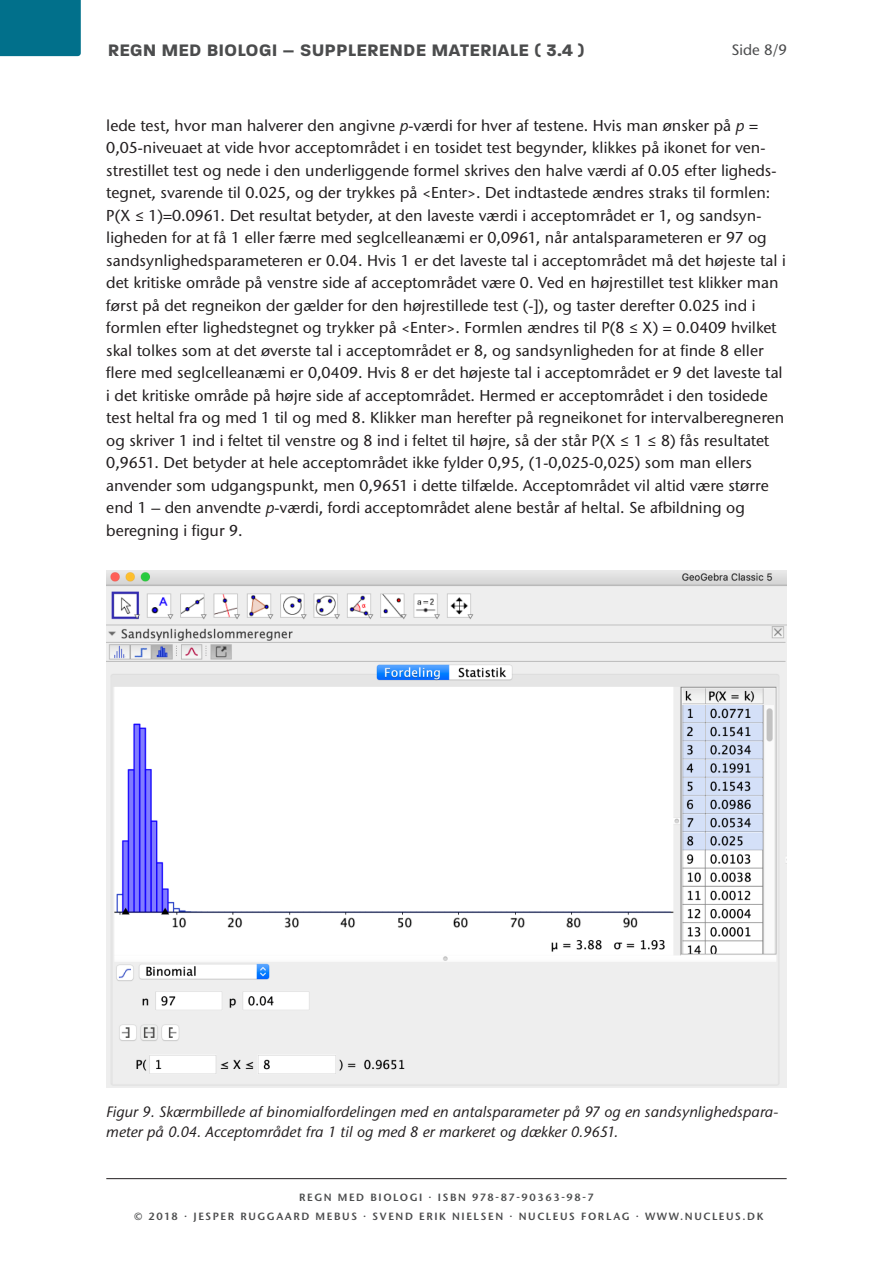
<style>
.page{position:relative;width:893px;height:1263px;background:#fff}
.page>*{position:absolute;margin:0;border:0;box-sizing:border-box;transform-origin:0 0}
.t1{font:700 18px "Paralucent Text";color:#4b4c4d}
.t2{font:500 15.75px/22.5px "Stone Sans ITC Std";color:#231f20}
.t3{font:italic 500 15px/19.5px "Stone Sans ITC Std";color:#231f20}
.t4{font:500 15px "Stone Sans ITC Std";color:#4b4c4d}
.t5{font:600 10.5px/19.5px "Stone Sans ITC Pro";letter-spacing:.15em;color:#4b4c4d;text-align:center}
.s1{font-style:italic}
</style>
<div class="page">
<div style="left:0;top:0;width:81px;height:56px;background:#01708b"></div>
<hr style="left:106px;top:1178px;width:681px;height:1px;background:#231f20">
<img style="left:106px;top:571px;width:681px;height:516px">
<p class="t1" style="left:108px;top:39px;width:479px">REGN MED BIOLOGI – SUPPLERENDE MATERIALE ( 3.4 )</p>
<p class="t4" style="left:732px;top:40px;width:57px">Side 8/9</p>
<p class="t2" style="left:106px;top:114px;width:681px">lede test, hvor man halverer den angivne <span class="s1">p</span>-værdi for hver af testene. Hvis man ønsker på <span class="s1">p</span> = 0,05-niveuaet at vide hvor acceptområdet i en tosidet test begynder, klikkes på ikonet for ven&shy;strestillet test og nede i den underliggende formel skrives den halve værdi af 0.05 efter ligheds&shy;tegnet, svarende til 0.025, og der trykkes på &lt;Enter&gt;. Det indtastede ændres straks til formlen:<br>P(X ≤ 1)=0.0961. Det resultat betyder, at den laveste værdi i acceptområdet er 1, og sandsyn&shy;ligheden for at få 1 eller færre med seglcelleanæmi er 0,0961, når antalsparameteren er 97 og sandsynlighedsparameteren er 0.04. Hvis 1 er det laveste tal i acceptområdet må det højeste tal i det kritiske område på venstre side af acceptområdet være 0. Ved en højrestillet test klikker man først på det regneikon der gælder for den højrestillede test (-]), og taster derefter 0.025 ind i formlen efter lighedstegnet og trykker på &lt;Enter&gt;. Formlen ændres til P(8 ≤ X) = 0.0409 hvilket skal tolkes som at det øverste tal i acceptområdet er 8, og sandsynligheden for at finde 8 eller flere med seglcelleanæmi er 0,0409. Hvis 8 er det højeste tal i acceptområdet er 9 det laveste tal i det kritiske område på højre side af acceptområdet. Hermed er acceptområdet i den tosidede test heltal fra og med 1 til og med 8. Klikker man herefter på regneikonet for intervalberegneren og skriver 1 ind i feltet til venstre og 8 ind i feltet til højre, så der står P(X ≤ 1 ≤ 8) fås resultatet 0,9651. Det betyder at hele acceptområdet ikke fylder 0,95, (1-0,025-0,025) som man ellers anvender som udgangspunkt, men 0,9651 i dette tilfælde. Acceptområdet vil altid være større end 1 – den anvendte <span class="s1">p</span>-værdi, fordi acceptområdet alene består af heltal. Se afbildning og beregning i figur 9.</p>
<p class="t3" style="left:106px;top:1102px;width:673px">Figur 9. Skærmbillede af binomialfordelingen med en antalsparameter på 97 og en sandsynlighedspara&shy;meter på 0.04. Acceptområdet fra 1 til og med 8 er markeret og dækker 0.9651.</p>
<p class="t5" style="left:134px;top:1187px;width:631px">REGN MED BIOLOGI · ISBN 978-87-90363-98-7<br>© 2018 · JESPER RUGGAARD MEBUS · SVEND ERIK NIELSEN · NUCLEUS FORLAG · WWW.NUCLEUS.DK</p>
</div>
